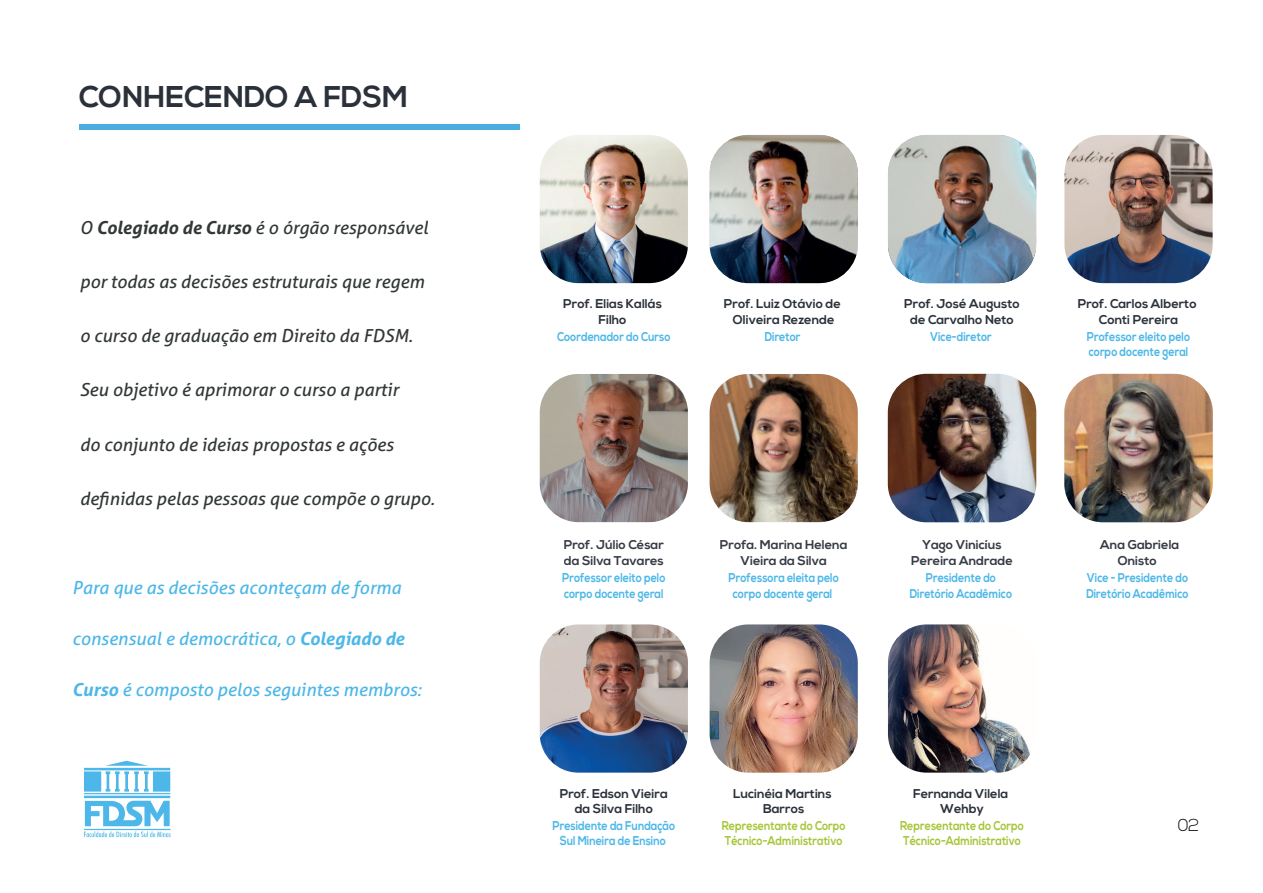
<style>
.page{position:relative;width:1263px;height:893px;background:#fff}
.page>*{position:absolute;margin:0;border:0;box-sizing:border-box;transform-origin:0 0}
.t1{font:700 30px "Nexa";color:#2b313a}
.t2{font:italic 18px "Aller";color:#323738}
.t3{font:italic 18px "Aller";color:#4cb7e8}
.t4{font:300 17.25px "Nexa";color:#101315}
.t5{font:700 12.75px/15.3px "Nexa";color:#4cb7e8;scale:.84 1}
.t6{font:700 12.75px/15.3px "Nexa";color:#2b313a;text-align:center}
.t7{font:700 12.75px/15.3px "Nexa";color:#363b44;text-align:center}
.t8{font:700 12.75px/15.3px "Nexa";color:#a6c639;scale:.84 1}
.s1{font-weight:700}
</style>
<div class="page">
<img style="left:888px;top:374px;width:148px;height:148px">
<svg style="left:84px;top:761px;width:87px;height:76px"></svg>
<div style="left:80px;top:125px;width:440px;height:5px;background:#4aafde"></div>
<img style="left:710px;top:135px;width:148px;height:148px">
<img style="left:540px;top:135px;width:148px;height:148px">
<img style="left:888px;top:135px;width:148px;height:148px">
<img style="left:888px;top:624px;width:142px;height:149px">
<img style="left:710px;top:624px;width:148px;height:149px">
<img style="left:1064px;top:135px;width:149px;height:148px">
<img style="left:540px;top:374px;width:148px;height:148px">
<img style="left:1064px;top:374px;width:149px;height:148px">
<img style="left:710px;top:374px;width:148px;height:148px">
<img style="left:540px;top:624px;width:148px;height:149px">
<h1 class="t1" style="left:79px;top:79px;width:331px">CONHECENDO A FDSM</h1>
<h2 class="t2" style="left:80px;top:217px;width:350px">O <span class="s1">Colegiado de Curso</span> é o órgão responsável</h2>
<h2 class="t2" style="left:80px;top:271px;width:346px">por todas as decisões estruturais que regem</h2>
<h2 class="t2" style="left:80px;top:325px;width:334px">o curso de graduação em Direito da FDSM.</h2>
<h2 class="t2" style="left:80px;top:379px;width:320px">Seu objetivo é aprimorar o curso a partir</h2>
<h2 class="t2" style="left:80px;top:433px;width:315px">do conjunto de ideias propostas e ações</h2>
<h2 class="t2" style="left:80px;top:487px;width:356px">definidas pelas pessoas que compõe o grupo.</h2>
<h2 class="t3" style="left:72px;top:577px;width:330px">Para que as decisões aconteçam de forma</h2>
<h2 class="t3" style="left:72px;top:628px;width:334px">consensual e democrática, o <span class="s1">Colegiado de</span></h2>
<h2 class="t3" style="left:72px;top:679px;width:351px"><span class="s1">Curso</span> é composto pelos seguintes membros:</h2>
<p class="t6" style="left:563px;top:297px;width:100px">Prof. Elias Kallás<br>Filho</p>
<p class="t5" style="left:557px;top:329px;width:137px">Coordenador do Curso</p>
<p class="t6" style="left:724px;top:297px;width:119px">Prof. Luiz Otávio de<br>Oliveira Rezende</p>
<p class="t5" style="left:765px;top:329px;width:44px">Diretor</p>
<p class="t6" style="left:904px;top:297px;width:117px">Prof. José Augusto de Carvalho Neto</p>
<p class="t5" style="left:930px;top:329px;width:75px">Vice-diretor</p>
<p class="t6" style="left:1078px;top:297px;width:120px">Prof. Carlos Alberto<br>Conti Pereira</p>
<p class="t5" style="left:1087px;top:329px;width:124px">Professor eleito pelo corpo docente geral</p>
<p class="t7" style="left:564px;top:538px;width:102px;text-align:left">Prof. Júlio César da Silva Tavares</p>
<p class="t5" style="left:562px;top:571px;width:124px">Professor eleito pelo corpo docente geral</p>
<p class="t7" style="left:720px;top:538px;width:129px">Profa. Marina Helena<br>Vieira da Silva</p>
<p class="t5" style="left:729px;top:571px;width:133px;text-align:center">Professora eleita pelo corpo docente geral</p>
<p class="t7" style="left:911px;top:538px;width:103px">Yago Vinicíus<br>Pereira Andrade</p>
<p class="t5" style="left:910px;top:571px;width:123px;text-align:center">Presidente do<br>Diretório Acadêmico</p>
<p class="t7" style="left:1100px;top:538px;width:81px">Ana Gabriela<br>Onisto</p>
<p class="t5" style="left:1086px;top:571px;width:123px">Vice - Presidente do<br>Diretório Acadêmico</p>
<p class="t6" style="left:560px;top:786px;width:110px">Prof. Edson Vieira da Silva Filho</p>
<p class="t5" style="left:552px;top:819px;width:148px;text-align:center">Presidente da Fundação<br>Sul Mineira de Ensino</p>
<p class="t6" style="left:733px;top:786px;width:100px">Lucinéia Martins<br>Barros</p>
<p class="t8" style="left:722px;top:819px;width:149px">Representante do Corpo<br>Técnico-Administrativo</p>
<p class="t6" style="left:913px;top:786px;width:97px">Fernanda Vilela<br>Wehby</p>
<p class="t8" style="left:900px;top:819px;width:149px">Representante do Corpo<br>Técnico-Administrativo</p>
<h3 class="t4" style="left:1178px;top:815px;width:23px">02</h3>
</div>
